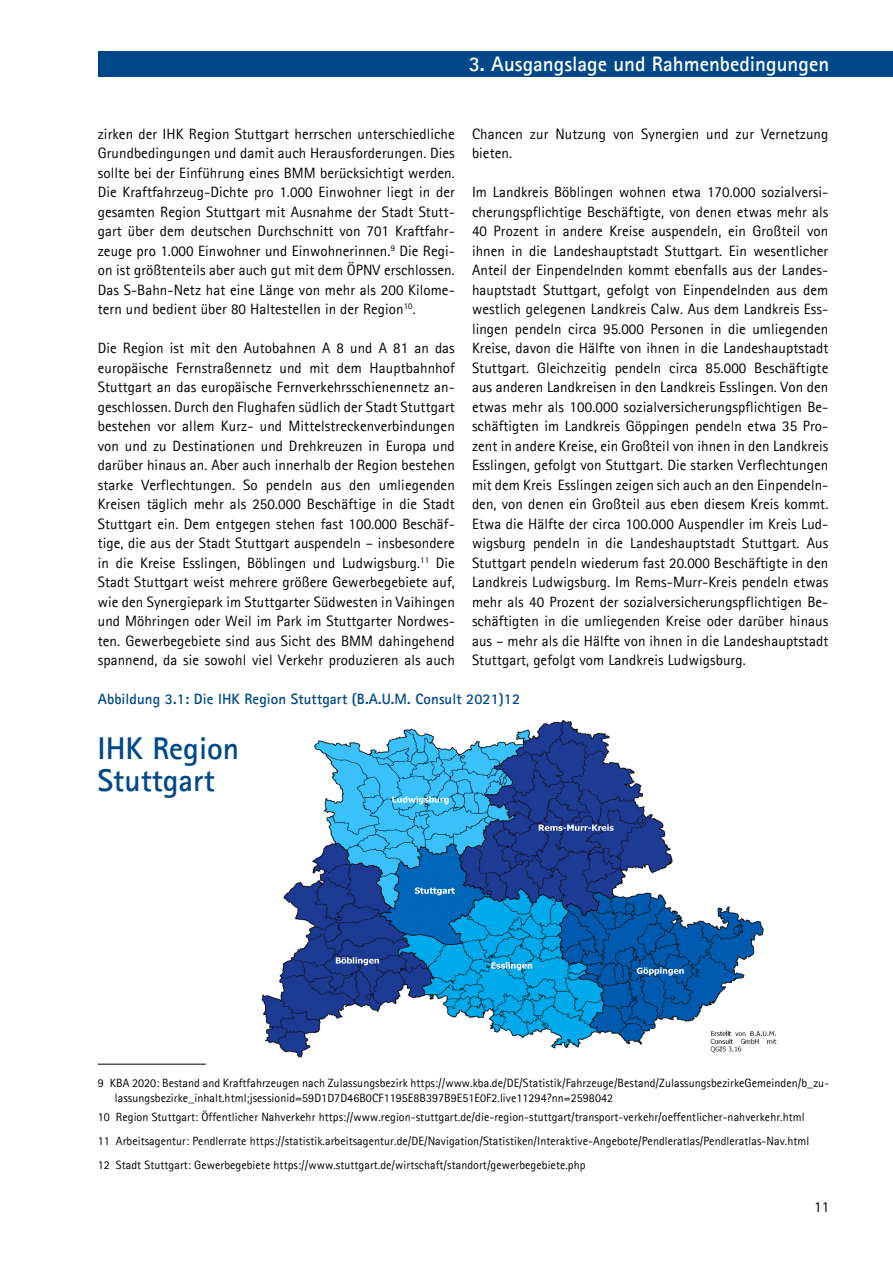
<style>
.page{position:relative;width:893px;height:1263px;background:#fff}
.page>*{position:absolute;margin:0;border:0;box-sizing:border-box;transform-origin:0 0}
.t1{font:700 31.5px/31.5px "Agfa Rotis Sans Serif";color:#004888}
.t2{font:700 21px "Agfa Rotis Sans Serif";color:#fff}
.t3{font:15px/19.5px "Agfa Rotis Sans Serif";letter-spacing:.005em;color:#000;text-align:justify}
.t4{font:700 15px "Agfa Rotis Sans Serif";letter-spacing:.005em;color:#004888}
.t5{font:12px/24px "Agfa Rotis Sans Serif";letter-spacing:.005em;color:#000}
</style>
<div class="page">
<div style="left:98px;top:51px;width:795px;height:26px;background:#004888"></div>
<hr style="left:98px;top:1064px;width:108px;height:1px;background:#000">
<img style="left:261px;top:720px;width:516px;height:337px">
<h2 class="t2" style="left:469px;top:51px;width:362px">3. Ausgangslage und Rahmenbedingungen</h2>
<p class="t3" style="left:472px;top:123px;width:358px">Chancen zur Nutzung von Synergien und zur Vernetzung bieten.</p>
<p class="t3" style="left:472px;top:182px;width:358px">Im Landkreis Böblingen wohnen etwa 170.000 sozialversi&shy;cherungspflichtige Beschäftigte, von denen etwas mehr als 40 Prozent in andere Kreise auspendeln, ein Großteil von ihnen in die Landeshauptstadt Stuttgart. Ein wesentlicher Anteil der Einpendelnden kommt ebenfalls aus der Landes&shy;hauptstadt Stuttgart, gefolgt von Einpendelnden aus dem westlich gelegenen Landkreis Calw. Aus dem Landkreis Ess&shy;lingen pendeln circa 95.000 Personen in die umliegenden Kreise, davon die Hälfte von ihnen in die Landeshauptstadt Stuttgart. Gleichzeitig pendeln circa 85.000 Beschäftigte aus anderen Landkreisen in den Landkreis Esslingen. Von den etwas mehr als 100.000 sozialversicherungspflichtigen Be&shy;schäftigten im Landkreis Göppingen pendeln etwa 35 Pro&shy;zent in andere Kreise, ein Großteil von ihnen in den Landkreis Esslingen, gefolgt von Stuttgart. Die starken Verflechtungen mit dem Kreis Esslingen zeigen sich auch an den Einpendeln&shy;den, von denen ein Großteil aus eben diesem Kreis kommt.<br>Etwa die Hälfte der circa 100.000 Auspendler im Kreis Lud&shy;wigsburg pendeln in die Landeshauptstadt Stuttgart. Aus Stuttgart pendeln wiederum fast 20.000 Beschäftigte in den Landkreis Ludwigsburg. Im Rems-Murr-Kreis pendeln etwas mehr als 40 Prozent der sozialversicherungspflichtigen Be&shy;schäftigten in die umliegenden Kreise oder darüber hinaus aus – mehr als die Hälfte von ihnen in die Landeshauptstadt Stuttgart, gefolgt vom Landkreis Ludwigsburg.</p>
<p class="t4" style="left:98px;top:689px;width:424px">Abbildung 3.1: Die IHK Region Stuttgart (B.A.U.M. Consult 2021)12</p>
<p class="t3" style="left:98px;top:124px;width:359px">zirken der IHK Region Stuttgart herrschen unterschiedliche Grundbedingungen und damit auch Herausforderungen. Dies sollte bei der Einführung eines BMM berücksichtigt werden.<br>Die Kraftfahrzeug-Dichte pro 1.000 Einwohner liegt in der gesamten Region Stuttgart mit Ausnahme der Stadt Stutt&shy;gart über dem deutschen Durchschnitt von 701 Kraftfahr&shy;zeuge pro 1.000 Einwohner und Einwohnerinnen.<sup>9</sup> Die Regi&shy;on ist größtenteils aber auch gut mit dem ÖPNV erschlossen.<br>Das S-Bahn-Netz hat eine Länge von mehr als 200 Kilome&shy;tern und bedient über 80 Haltestellen in der Region<sup>10</sup>.</p>
<p class="t3" style="left:98px;top:338px;width:359px">Die Region ist mit den Autobahnen A 8 und A 81 an das europäische Fernstraßennetz und mit dem Hauptbahnhof Stuttgart an das europäische Fernverkehrsschienennetz an&shy;geschlossen. Durch den Flughafen südlich der Stadt Stuttgart bestehen vor allem Kurz- und Mittelstreckenverbindungen von und zu Destinationen und Drehkreuzen in Europa und darüber hinaus an. Aber auch innerhalb der Region bestehen starke Verflechtungen. So pendeln aus den umliegenden Kreisen täglich mehr als 250.000 Beschäftige in die Stadt Stuttgart ein. Dem entgegen stehen fast 100.000 Beschäf&shy;tige, die aus der Stadt Stuttgart auspendeln – insbesondere in die Kreise Esslingen, Böblingen und Ludwigsburg.<sup>11</sup> Die Stadt Stuttgart weist mehrere größere Gewerbegebiete auf, wie den Synergiepark im Stuttgarter Südwesten in Vaihingen und Möhringen oder Weil im Park im Stuttgarter Nordwes&shy;ten. Gewerbegebiete sind aus Sicht des BMM dahingehend spannend, da sie sowohl viel Verkehr produzieren als auch</p>
<h1 class="t1" style="left:98px;top:732px;width:143px">IHK Region<br>Stuttgart</h1>
<p class="t5" style="left:115px;top:1075px;width:716px;line-height:15px;text-indent:-17px">9 KBA 2020: Bestand and Kraftfahrzeugen nach Zulassungsbezirk https://www.kba.de/DE/Statistik/Fahrzeuge/Bestand/ZulassungsbezirkeGemeinden/b_zu&shy;lassungsbezirke_inhalt.html;jsessionid=59D1D7D46B0CF1195E8B397B9E51E0F2.live11294?nn=2598042</p>
<p class="t5" style="left:98px;top:1105px;width:713px">10 Region Stuttgart: Öffentlicher Nahverkehr https://www.region-stuttgart.de/die-region-stuttgart/transport-verkehr/oeffentlicher-nahverkehr.html<br>11 Arbeitsagentur: Pendlerrate https://statistik.arbeitsagentur.de/DE/Navigation/Statistiken/Interaktive-Angebote/Pendleratlas/Pendleratlas-Nav.html<br>12 Stadt Stuttgart: Gewerbegebiete https://www.stuttgart.de/wirtschaft/standort/gewerbegebiete.php</p>
<p class="t3" style="left:814px;top:1197px;width:16px">11</p>
</div>
